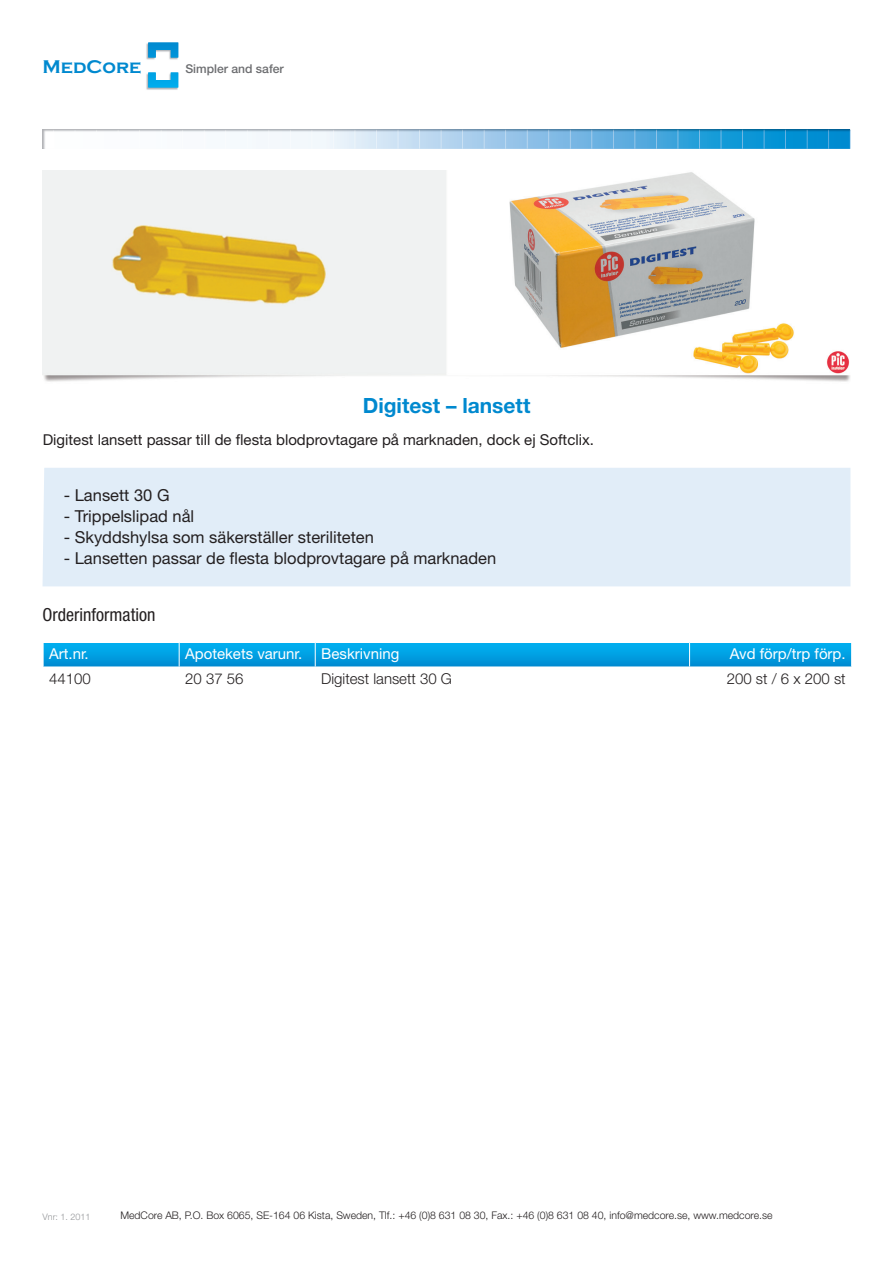
<style>
.page{position:relative;width:893px;height:1263px;background:#fff}
.page>*{position:absolute;margin:0;border:0;box-sizing:border-box;transform-origin:0 0}
.t1{font:700 21px "Helvetica Neue LT Std";color:#0089cf}
.t2{font:700 19.05px "Copperplate Gothic";color:#0089cf}
.t3{font:condensed 18px "Helvetica Neue LT Std";color:#231f20}
.t4{font:16.5px "Helvetica Neue LT Std";color:#231f20}
.t5{font:15px "Helvetica Neue LT Std";color:#231f20}
.t6{font:15px "Helvetica Neue LT Std";color:#fff}
.t7{font:300 15px "Helvetica Neue LT Std";color:#231f20}
.t8{font:500 12.15px "Helvetica Neue LT Std";color:#6c6d70}
.t9{font:300 10.5px "Helvetica Neue LT Std";color:#231f20}
.t10{font:300 9px "Helvetica Neue LT Std";color:#939598}
</style>
<div class="page">
<img style="left:43px;top:130px;width:807px;height:19px">
<img style="left:146px;top:43px;width:32px;height:47px">
<svg style="left:148px;top:43px;width:30px;height:44px"></svg>
<img style="left:43px;top:171px;width:807px;height:211px">
<svg style="left:43px;top:642px;width:809px;height:25px;background:#10a5e3"></svg>
<div style="left:43px;top:468px;width:807px;height:118px;background:#e1edf8"></div>
<svg style="left:230px;top:552px;width:7px;height:12px"></svg>
<p class="t2" style="left:43px;top:56px;width:100px">MedCore</p>
<p class="t8" style="left:185px;top:61px;width:100px">Simpler and safer</p>
<p class="t1" style="left:363px;top:392px;width:169px">Digitest – lansett</p>
<p class="t5" style="left:43px;top:431px;width:553px">Digitest lansett passar till de esta blodprovtagare på marknaden, dock ej Softclix.</p>
<p class="t4" style="left:64px;top:486px;width:107px">- Lansett 30 G</p>
<p class="t4" style="left:64px;top:506px;width:132px">- Trippelslipad nål</p>
<p class="t4" style="left:64px;top:527px;width:312px">- Skyddshylsa som säkerställer steriliteten</p>
<p class="t4" style="left:64px;top:548px;width:434px">- Lansetten passar de esta blodprovtagare på marknaden</p>
<p class="t3" style="left:43px;top:604px;width:114px">Orderinformation</p>
<p class="t6" style="left:49px;top:645px;width:41px">Art.nr.</p>
<p class="t6" style="left:185px;top:645px;width:119px">Apotekets varunr.</p>
<p class="t6" style="left:321px;top:645px;width:80px">Beskrivning</p>
<p class="t6" style="left:730px;top:645px;width:117px">Avd förp/trp förp.</p>
<p class="t7" style="left:49px;top:669px;width:43px">44100</p>
<p class="t7" style="left:185px;top:669px;width:60px">20 37 56</p>
<p class="t7" style="left:321px;top:669px;width:132px">Digitest lansett 30 G</p>
<p class="t7" style="left:727px;top:669px;width:120px">200 st / 6 x 200 st</p>
<p class="t10" style="left:43px;top:1212px;width:50px">Vnr: 1. 2011</p>
<p class="t9" style="left:120px;top:1209px;width:654px">MedCore AB, P.O. Box 6065, SE-164 06 Kista, Sweden, Tlf.: +46 (0)8 631 08 30, Fax.: +46 (0)8 631 08 40, info@medcore.se, www.medcore.se</p>
</div>
